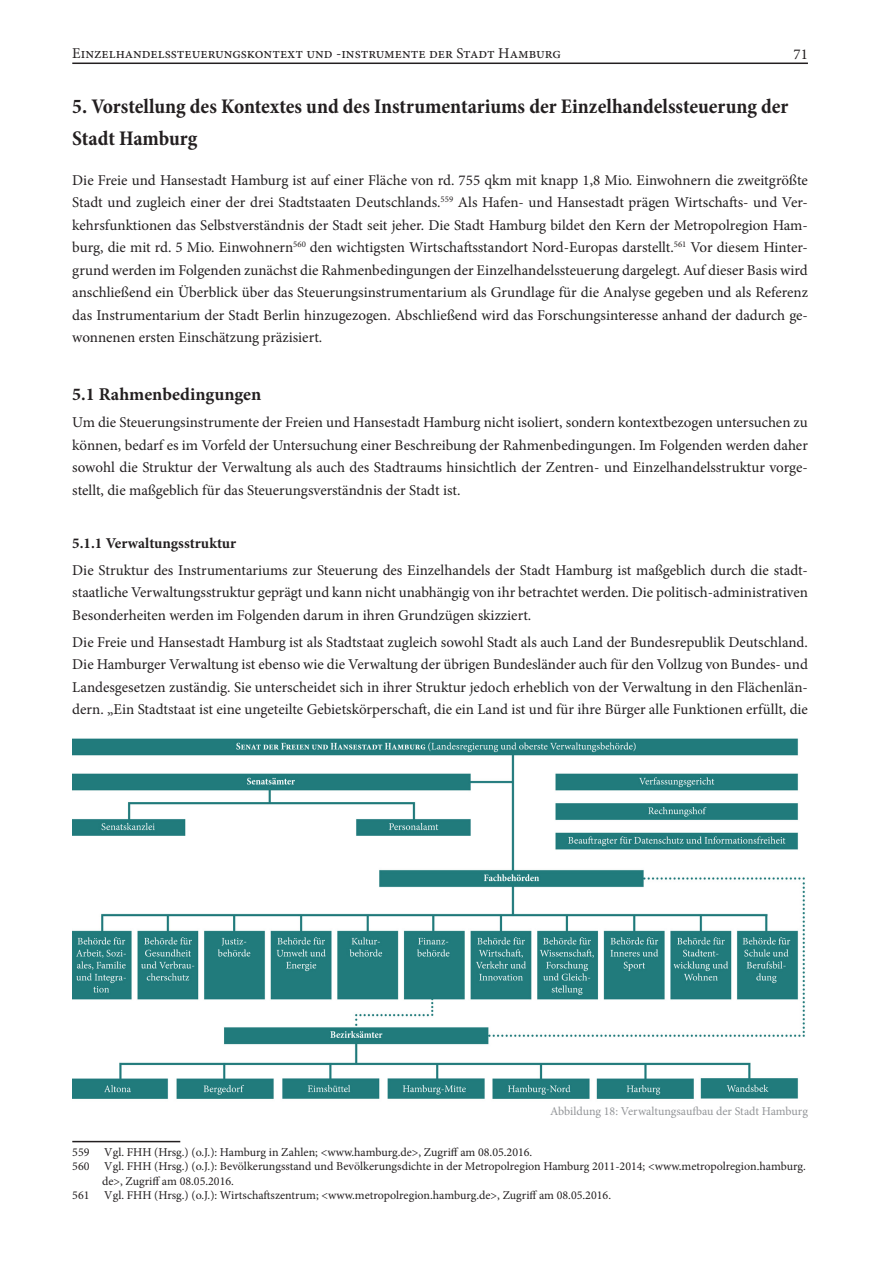
<style>
.page{position:relative;width:893px;height:1263px;background:#fff}
.page>*{position:absolute;margin:0;border:0;box-sizing:border-box;transform-origin:0 0}
.Heading_1{font:700 condensed 21px/31.5px "Minion Pro";color:#231f20}
.Heading_2{font:700 18px "Minion Pro";color:#231f20}
.t1{font:15px/22.5px "Minion Pro";letter-spacing:-.005em;color:#231f20;text-align:justify}
.Heading_3{font:700 15px "Minion Pro";color:#231f20}
.Fußnoten_3{font:12px/14.4px "Minion Pro";color:#231f20}
.t2{font:12px "Minion Pro";letter-spacing:-.015em;color:#939598}
</style>
<div class="page">
<hr style="left:72px;top:63px;width:736px;height:1px;background:#231f20">
<hr style="left:72px;top:1141px;width:108px;height:1px;background:#231f20">
<img style="left:72px;top:738px;width:733px;height:361px">
<p class="t1" style="left:72px;top:42px;width:490px">Einzelhandelssteuerungskontext und -instrumente der Stadt Hamburg</p>
<p class="t1" style="left:793px;top:43px;width:16px">71</p>
<p class="Heading_1" style="left:72px;top:91px;width:718px">5. Vorstellung des Kontextes und des Instrumentariums der Einzelhandelssteuerung der<br>Stadt Hamburg</p>
<p class="t1" style="left:72px;top:169px;width:737px">Die Freie und Hansestadt Hamburg ist auf einer Fläche von rd. 755 qkm mit knapp 1,8 Mio. Einwohnern die zweitgrößte Stadt und zugleich einer der drei Stadtstaaten Deutschlands.<sup>559</sup> Als Hafen- und Hansestadt prägen Wirtschafts- und Ver&shy;kehrsfunktionen das Selbstverständnis der Stadt seit jeher. Die Stadt Hamburg bildet den Kern der Metropolregion Ham&shy;burg, die mit rd. 5 Mio. Einwohnern<sup>560</sup> den wichtigsten Wirtschaftsstandort Nord-Europas darstellt.<sup>561</sup> Vor diesem Hinter&shy;grund werden im Folgenden zunächst die Rahmenbedingungen der Einzelhandelssteuerung dargelegt. Auf dieser Basis wird anschließend ein Überblick über das Steuerungsinstrumentarium als Grundlage für die Analyse gegeben und als Referenz das Instrumentarium der Stadt Berlin hinzugezogen. Abschließend wird das Forschungsinteresse anhand der dadurch ge&shy;wonnenen ersten Einschätzung präzisiert.</p>
<p class="Heading_2" style="left:72px;top:382px;width:190px">5.1 Rahmenbedingungen</p>
<p class="t1" style="left:72px;top:411px;width:737px">Um die Steuerungsinstrumente der Freien und Hansestadt Hamburg nicht isoliert, sondern kontextbezogen untersuchen zu können, bedarf es im Vorfeld der Untersuchung einer Beschreibung der Rahmenbedingungen. Im Folgenden werden daher sowohl die Struktur der Verwaltung als auch des Stadtraums hinsichtlich der Zentren- und Einzelhandelsstruktur vorge&shy;stellt, die maßgeblich für das Steuerungsverständnis der Stadt ist.</p>
<p class="Heading_3" style="left:72px;top:533px;width:165px">5.1.1 Verwaltungsstruktur</p>
<p class="t1" style="left:72px;top:559px;width:737px">Die Struktur des Instrumentariums zur Steuerung des Einzelhandels der Stadt Hamburg ist maßgeblich durch die stadt&shy;staatliche Verwaltungsstruktur geprägt und kann nicht unabhängig von ihr betrachtet werden. Die politisch-administrativen Besonderheiten werden im Folgenden darum in ihren Grundzügen skizziert.</p>
<p class="t1" style="left:72px;top:631px;width:737px">Die Freie und Hansestadt Hamburg ist als Stadtstaat zugleich sowohl Stadt als auch Land der Bundesrepublik Deutschland.<br>Die Hamburger Verwaltung ist ebenso wie die Verwaltung der übrigen Bundesländer auch für den Vollzug von Bundes- und Landesgesetzen zuständig. Sie unterscheidet sich in ihrer Struktur jedoch erheblich von der Verwaltung in den Flächenlän&shy;dern. „Ein Stadtstaat ist eine ungeteilte Gebietskörperschaft, die ein Land ist und für ihre Bürger alle Funktionen erfüllt, die</p>
<p class="t2" style="left:550px;top:1103px;width:259px">Abbildung 18: Verwaltungsaufbau der Stadt Hamburg</p>
<p class="Fußnoten_3" style="left:72px;top:1145px;width:462px">559 Vgl. FHH (Hrsg.) (o.J.): Hamburg in Zahlen; &lt;www.hamburg.de&gt;, Zugriff am 08.05.2016.</p>
<p class="Fußnoten_3" style="left:102px;top:1159px;width:705px;text-indent:-30px">560 Vgl. FHH (Hrsg.) (o.J.): Bevölkerungsstand und Bevölkerungsdichte in der Metropolregion Hamburg 2011-2014; &lt;www.metropolregion.hamburg. de&gt;, Zugriff am 08.05.2016.</p>
<p class="Fußnoten_3" style="left:72px;top:1188px;width:540px">561 Vgl. FHH (Hrsg.) (o.J.): Wirtschaftszentrum; &lt;www.metropolregion.hamburg.de&gt;, Zugriff am 08.05.2016.</p>
</div>
